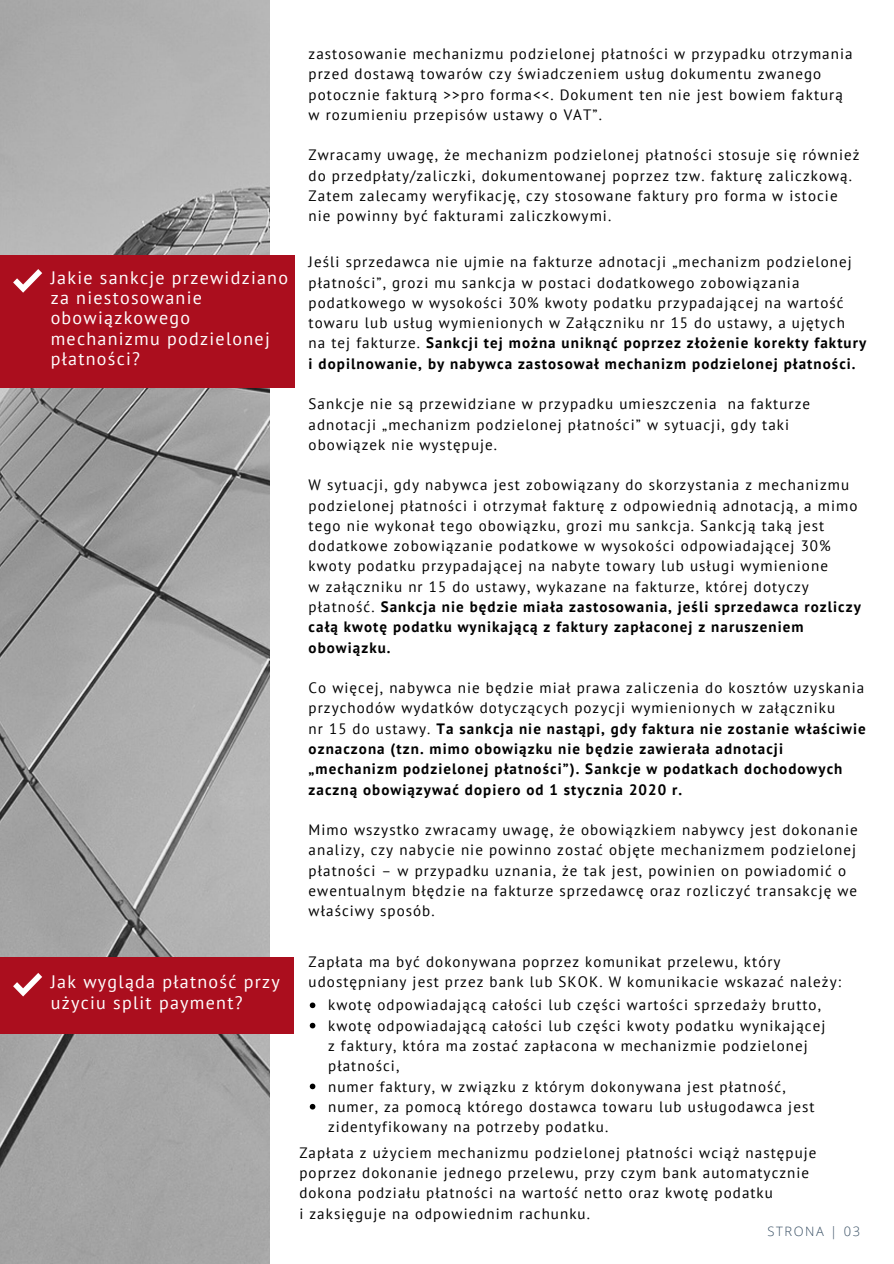
<style>
.page{position:relative;width:894px;height:1264px;background:#fff}
.page>*{position:absolute;margin:0;border:0;box-sizing:border-box;transform-origin:0 0}
.t1{font:18px/20.2px "PT Sans";letter-spacing:.07em;color:#fff}
.t2{font:15px/20.2px "PT Sans";letter-spacing:.07em;color:#000}
.t3{font:700 15px/20.2px "PT Sans";letter-spacing:.07em;color:#000}
.t4{font:300 12.9px "Open Sans";letter-spacing:.12em;color:#364d62}
.s1{font-weight:700}
.s2{font-weight:400}
</style>
<div class="page">
<img style="left:0;top:0;width:269px;height:1263px">
<div style="left:0;top:254px;width:294px;height:133px;background:#ab0e1e"></div>
<div style="left:0;top:957px;width:294px;height:76px;background:#ab0e1e"></div>
<svg style="left:310px;top:1002px;width:5px;height:6px"></svg>
<svg style="left:310px;top:1022px;width:5px;height:6px"></svg>
<svg style="left:310px;top:1083px;width:5px;height:6px"></svg>
<svg style="left:310px;top:1103px;width:5px;height:6px"></svg>
<svg style="left:13px;top:269px;width:29px;height:24px"></svg>
<svg style="left:13px;top:973px;width:29px;height:23px"></svg>
<p class="t1" style="left:51px;top:267px;width:239px">Jakie sankcje przewidziano za niestosowanie obowiązkowego mechanizmu podzielonej płatności?</p>
<p class="t2" style="left:308px;top:43px;width:545px">zastosowanie mechanizmu podzielonej płatności w przypadku otrzymania przed dostawą towarów czy świadczeniem usług dokumentu zwanego potocznie fakturą &gt;&gt;pro forma&lt;&lt;. Dokument ten nie jest bowiem fakturą w rozumieniu przepisów ustawy o VAT”.</p>
<p class="t2" style="left:308px;top:145px;width:552px">Zwracamy uwagę, że mechanizm podzielonej płatności stosuje się również do przedpłaty/zaliczki, dokumentowanej poprzez tzw. fakturę zaliczkową.<br>Zatem zalecamy weryfikację, czy stosowane faktury pro forma w istocie nie powinny być fakturami zaliczkowymi.</p>
<p class="t2" style="left:308px;top:251px;width:559px">Jeśli sprzedawca nie ujmie na fakturze adnotacji „mechanizm podzielonej płatności”, grozi mu sankcja w postaci dodatkowego zobowiązania podatkowego w wysokości 30% kwoty podatku przypadającej na wartość towaru lub usług wymienionych w Załączniku nr 15 do ustawy, a ujętych<br>na tej fakturze. <span class="s1">Sankcji tej można uniknąć poprzez złożenie korekty faktury i dopilnowanie, by nabywca zastosował mechanizm podzielonej płatności.</span></p>
<p class="t2" style="left:308px;top:393px;width:503px">Sankcje nie są przewidziane w przypadku umieszczenia na fakturze adnotacji „mechanizm podzielonej płatności” w sytuacji, gdy taki obowiązek nie występuje.</p>
<p class="t2" style="left:308px;top:474px;width:553px">W sytuacji, gdy nabywca jest zobowiązany do skorzystania z mechanizmu podzielonej płatności i otrzymał fakturę z odpowiednią adnotacją, a mimo tego nie wykonał tego obowiązku, grozi mu sankcja. Sankcją taką jest dodatkowe zobowiązanie podatkowe w wysokości odpowiadającej 30% kwoty podatku przypadającej na nabyte towary lub usługi wymienione<br>w załączniku nr 15 do ustawy, wykazane na fakturze, której dotyczy płatność. <span class="s1">Sankcja nie będzie miała zastosowania, jeśli sprzedawca rozliczy całą kwotę podatku wynikającą z faktury zapłaconej z naruszeniem obowiązku.</span></p>
<p class="t3" style="left:308px;top:677px;width:558px"><span class="s2">Co więcej, nabywca nie będzie miał prawa zaliczenia do kosztów uzyskania przychodów wydatków dotyczących pozycji wymienionych w załączniku<br>nr 15 do ustawy.</span> Ta sankcja nie nastąpi, gdy faktura nie zostanie właściwie oznaczona (tzn. mimo obowiązku nie będzie zawierała adnotacji „mechanizm podzielonej płatności”). Sankcje w podatkach dochodowych zaczną obowiązywać dopiero od 1 stycznia 2020 r.</p>
<p class="t2" style="left:308px;top:819px;width:550px">Mimo wszystko zwracamy uwagę, że obowiązkiem nabywcy jest dokonanie analizy, czy nabycie nie powinno zostać objęte mechanizmem podzielonej płatności – w przypadku uznania, że tak jest, powinien on powiadomić o ewentualnym błędzie na fakturze sprzedawcę oraz rozliczyć transakcję we właściwy sposób.</p>
<p class="t1" style="left:51px;top:971px;width:231px;line-height:20.7px">Jak wygląda płatność przy użyciu split payment?</p>
<p class="t2" style="left:308px;top:951px;width:534px">Zapłata ma być dokonywana poprzez komunikat przelewu, który udostępniany jest przez bank lub SKOK. W komunikacie wskazać należy:</p>
<p class="t2" style="left:328px;top:994px;width:498px">kwotę odpowiadającą całości lub części wartości sprzedaży brutto, kwotę odpowiadającą całości lub części kwoty podatku wynikającej z faktury, która ma zostać zapłacona w mechanizmie podzielonej płatności,<br>numer faktury, w związku z którym dokonywana jest płatność, numer, za pomocą którego dostawca towaru lub usługodawca jest zidentyfikowany na potrzeby podatku.</p>
<p class="t2" style="left:299px;top:1141px;width:518px">Zapłata z użyciem mechanizmu podzielonej płatności wciąż następuje poprzez dokonanie jednego przelewu, przy czym bank automatycznie dokona podziału płatności na wartość netto oraz kwotę podatku<br>i zaksięguje na odpowiednim rachunku.</p>
<p class="t4" style="left:767px;top:1222px;width:94px">STRONA | 03</p>
</div>
